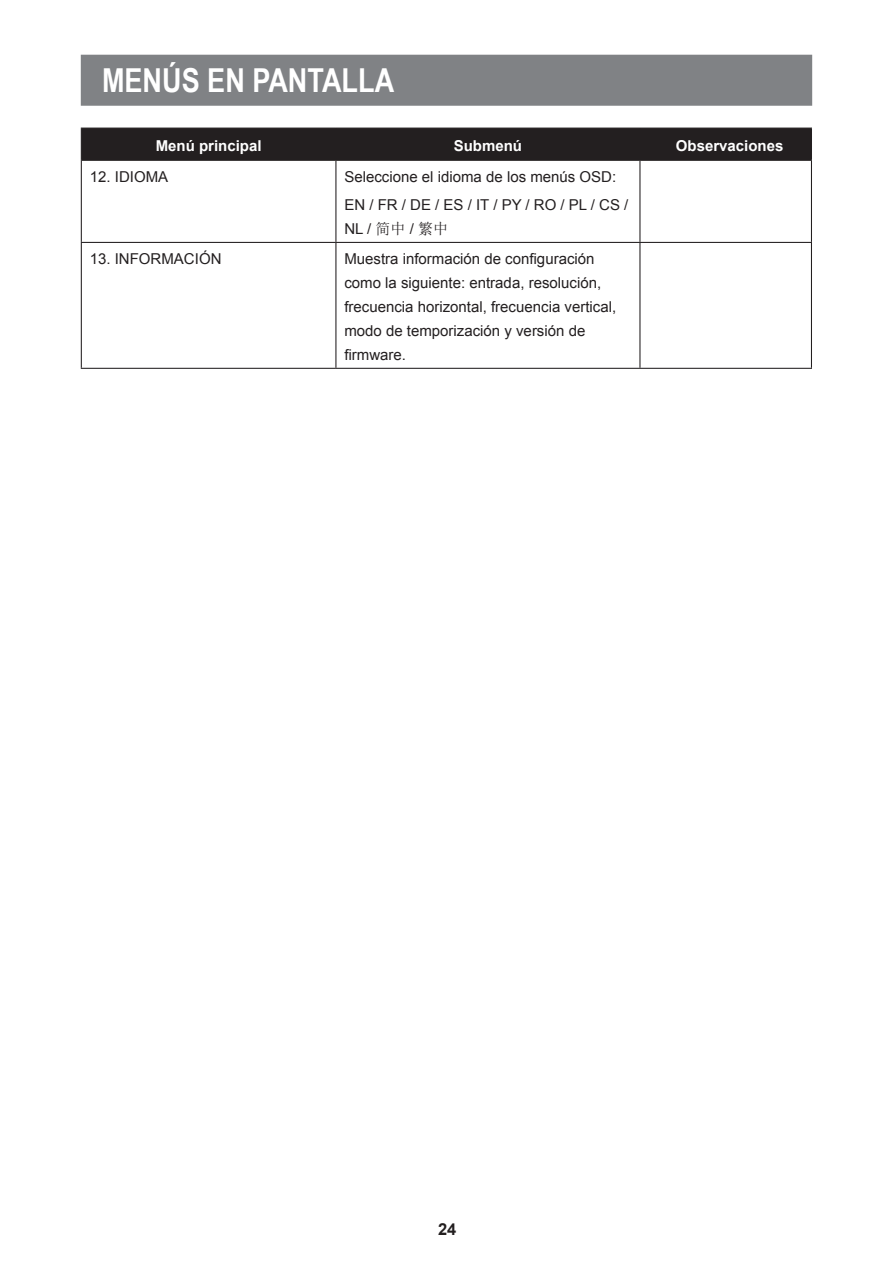
<style>
.page{position:relative;width:893px;height:1263px;background:#fff}
.page>*{position:absolute;margin:0;border:0;box-sizing:border-box;transform-origin:0 0}
.t1{font:700 33px "Arial Narrow";color:#fff}
.t2{font:700 16.5px "Arial";color:#231f20}
.t3{font:15px/24px "Arial";color:#231f20}
.t4{font:700 15px "Arial";color:#fff}
.s1{font-family:"Sim Sun"}
</style>
<div class="page">
<div style="left:81px;top:55px;width:731px;height:51px;background:#808285;border:2px solid #808285"></div>
<div style="left:82px;top:129px;width:729px;height:31px;background:#231f20"></div>
<hr style="left:81px;top:128px;width:255px;height:1px;background:#231f20">
<hr style="left:81px;top:129px;width:1px;height:31px;background:#231f20">
<hr style="left:336px;top:128px;width:304px;height:1px;background:#231f20">
<hr style="left:335px;top:129px;width:1px;height:31px;background:#231f20">
<hr style="left:640px;top:128px;width:172px;height:1px;background:#231f20">
<hr style="left:639px;top:129px;width:1px;height:31px;background:#231f20">
<hr style="left:811px;top:129px;width:1px;height:31px;background:#231f20">
<hr style="left:81px;top:160px;width:255px;height:1px;background:#231f20">
<hr style="left:81px;top:161px;width:1px;height:81px;background:#231f20">
<hr style="left:336px;top:160px;width:304px;height:1px;background:#231f20">
<hr style="left:335px;top:161px;width:1px;height:81px;background:#231f20">
<hr style="left:640px;top:160px;width:172px;height:1px;background:#231f20">
<hr style="left:639px;top:161px;width:1px;height:81px;background:#231f20">
<hr style="left:811px;top:161px;width:1px;height:81px;background:#231f20">
<hr style="left:81px;top:242px;width:255px;height:1px;background:#231f20">
<hr style="left:81px;top:243px;width:1px;height:125px;background:#231f20">
<hr style="left:336px;top:242px;width:304px;height:1px;background:#231f20">
<hr style="left:335px;top:243px;width:1px;height:125px;background:#231f20">
<hr style="left:640px;top:242px;width:172px;height:1px;background:#231f20">
<hr style="left:639px;top:243px;width:1px;height:125px;background:#231f20">
<hr style="left:811px;top:243px;width:1px;height:125px;background:#231f20">
<hr style="left:81px;top:368px;width:255px;height:1px;background:#231f20">
<hr style="left:336px;top:368px;width:304px;height:1px;background:#231f20">
<hr style="left:640px;top:368px;width:172px;height:1px;background:#231f20">
<h1 class="t1" style="left:102px;top:56px;width:294px">MENÚS EN PANTALLA</h1>
<p class="t4" style="left:156px;top:137px;width:107px">Menú principal</p>
<p class="t4" style="left:454px;top:137px;width:70px">Submenú</p>
<p class="t4" style="left:676px;top:137px;width:109px">Observaciones</p>
<p class="t3" style="left:90px;top:165px;width:80px">12. IDIOMA</p>
<p class="t3" style="left:344px;top:162px;width:285px;line-height:28.2px">Seleccione el idioma de los menús OSD:<br>EN / FR / DE / ES / IT / PY / RO / PL / CS /</p>
<p class="t3" style="left:344px;top:217px;width:105px">NL / <span class="s1">简中</span> / <span class="s1">繁中</span></p>
<p class="t3" style="left:90px;top:247px;width:133px">13. INFORMACIÓN</p>
<p class="t3" style="left:344px;top:247px;width:273px">Muestra información de configuración como la siguiente: entrada, resolución, frecuencia horizontal, frecuencia vertical, modo de temporización y versión de firmware.</p>
<p class="t2" style="left:438px;top:1220px;width:20px">24</p>
</div>
